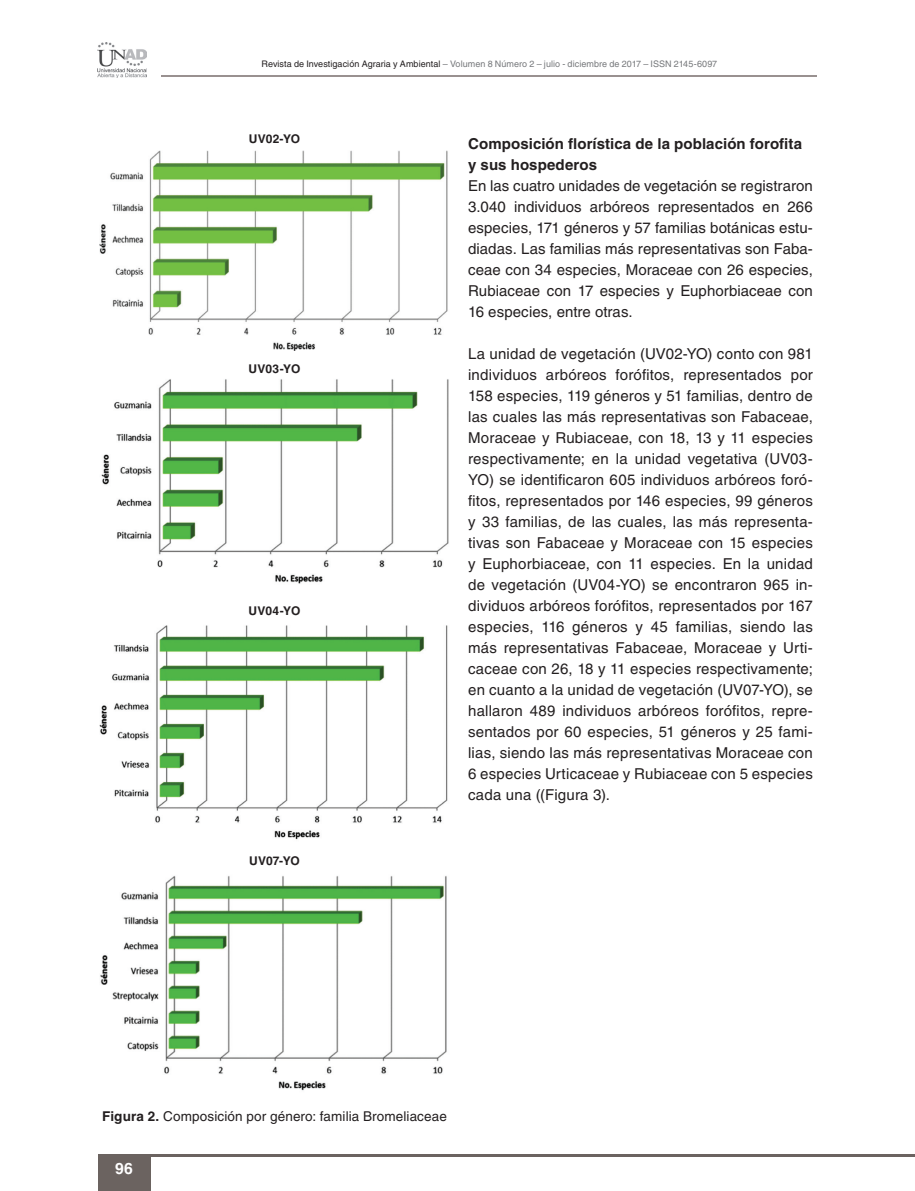
<style>
.page{position:relative;width:915px;height:1191px;background:#fff}
.page>*{position:absolute;margin:0;border:0;box-sizing:border-box;transform-origin:0 0}
.t1{font:700 15.75px "Helvetica LT Std";color:#fff}
.t2{font:15px/21px "Helvetica LT Std";letter-spacing:.01em;color:#231f20;text-align:justify}
.t3{font:700 15px/21px "Helvetica LT Std";letter-spacing:.005em;color:#231f20}
.t4{font:13.5px "Helvetica LT Std";letter-spacing:.01em;color:#231f20}
.t5{font:700 12px "Helvetica LT Std";letter-spacing:.005em;color:#231f20}
.t6{font:9px "Helvetica LT Std";letter-spacing:.005em;color:#76787b}
.s1{color:#231f20}
.s2{font-weight:700}
</style>
<div class="page">
<hr style="left:162px;top:76px;width:654px;height:1px;background:#999190">
<img style="left:98px;top:42px;width:48px;height:36px">
<div style="left:98px;top:1155px;width:52px;height:36px;background:#6b6360"></div>
<hr style="left:98px;top:1154px;width:816px;height:2px;background:#6b6360">
<img style="left:100px;top:150px;width:348px;height:200px">
<img style="left:101px;top:379px;width:348px;height:205px">
<img style="left:100px;top:625px;width:348px;height:215px">
<img style="left:100px;top:876px;width:347px;height:215px">
<p class="t6" style="left:261px;top:59px;width:457px"><span class="s1">Revista de Investigación Agraria y Ambiental</span> – Volumen 8 Número 2 – julio - diciembre de 2017 – ISSN 2145-6097</p>
<p class="t5" style="left:249px;top:131px;width:53px">UV02-YO</p>
<p class="t5" style="left:248px;top:362px;width:53px">UV03-YO</p>
<p class="t5" style="left:248px;top:603px;width:53px">UV04-YO</p>
<p class="t5" style="left:249px;top:853px;width:52px">UV07-YO</p>
<p class="t3" style="left:468px;top:133px;width:335px">Composición florística de la población forofita y sus hospederos</p>
<p class="t2" style="left:468px;top:175px;width:346px">En las cuatro unidades de vegetación se registraron 3.040 individuos arbóreos representados en 266 especies, 171 géneros y 57 familias botánicas estu&shy;diadas. Las familias más representativas son Faba&shy;ceae con 34 especies, Moraceae con 26 especies, Rubiaceae con 17 especies y Euphorbiaceae con 16 especies, entre otras.</p>
<p class="t2" style="left:468px;top:343px;width:346px">La unidad de vegetación (UV02-YO) conto con 981 individuos arbóreos forófitos, representados por 158 especies, 119 géneros y 51 familias, dentro de las cuales las más representativas son Fabaceae, Moraceae y Rubiaceae, con 18, 13 y 11 especies respectivamente; en la unidad vegetativa (UV03- YO) se identificaron 605 individuos arbóreos foró&shy;fitos, representados por 146 especies, 99 géneros y 33 familias, de las cuales, las más representa&shy;tivas son Fabaceae y Moraceae con 15 especies y Euphorbiaceae, con 11 especies. En la unidad de vegetación (UV04-YO) se encontraron 965 in&shy;dividuos arbóreos forófitos, representados por 167 especies, 116 géneros y 45 familias, siendo las más representativas Fabaceae, Moraceae y Urti&shy;caceae con 26, 18 y 11 especies respectivamente; en cuanto a la unidad de vegetación (UV07-YO), se hallaron 489 individuos arbóreos forófitos, repre&shy;sentados por 60 especies, 51 géneros y 25 fami&shy;lias, siendo las más representativas Moraceae con 6 especies Urticaceae y Rubiaceae con 5 especies cada una ((Figura 3).</p>
<p class="t4" style="left:102px;top:1108px;width:346px"><span class="s2">Figura 2.</span> Composición por género: familia Bromeliaceae</p>
<p class="t1" style="left:115px;top:1158px;width:19px">96</p>
</div>
